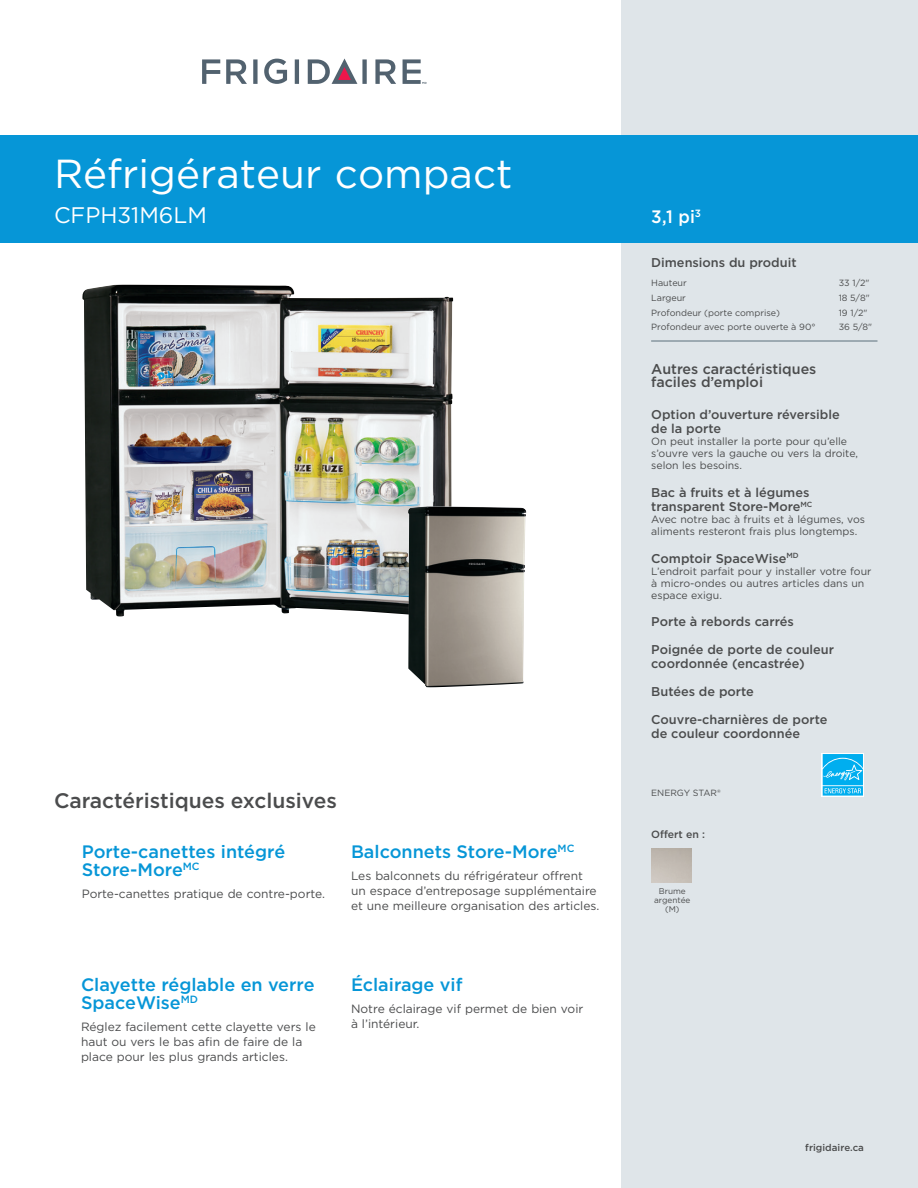
<style>
.page{position:relative;width:918px;height:1188px;background:#fff}
.page>*{position:absolute;margin:0;border:0;box-sizing:border-box;transform-origin:0 0}
.t1{font:40.5px "Gotham";color:#fff}
.t2{font:22.5px "Gotham";color:#fff}
.t3{font:500 21px "Gotham";color:#4b4c4d}
.t4{font:500 18px/18px "Gotham";color:#0696d7}
.t5{font:500 18px "Gotham";color:#fff;scale:.95 1}
.t6{font:500 14.25px/13.5px "Gotham";color:#4b4c4d}
.t7{font:500 12.75px/27.8px "Gotham";color:#4b4c4d}
.t8{font:12px/15px "Gotham";color:#4b4c4d}
.t9{font:10.5px/12px "Gotham";color:#4b4c4d}
.t10{font:500 10.5px "Gotham";color:#4b4c4d}
.t11{font:500 10.5px "Gotham";color:#fff;scale:.95 1}
.t12{font:500 9.75px "Gotham";letter-spacing:.005em;color:#4b4c4d}
.t13{font:9px "Gotham";color:#4b4c4d}
.t14{font:8.25px/9px "Gotham";color:#4b4c4d;text-align:center}
</style>
<div class="page">
<div style="left:621px;top:0;width:297px;height:1188px;background:#dfe5e9"></div>
<div style="left:0;top:135px;width:918px;height:108px;background:#0696d7"></div>
<svg style="left:264px;top:59px;width:23px;height:25px"></svg>
<svg style="left:202px;top:59px;width:18px;height:25px"></svg>
<svg style="left:226px;top:59px;width:21px;height:25px"></svg>
<svg style="left:253px;top:59px;width:5px;height:25px"></svg>
<svg style="left:295px;top:59px;width:4px;height:25px"></svg>
<svg style="left:375px;top:59px;width:21px;height:25px"></svg>
<svg style="left:308px;top:59px;width:59px;height:25px"></svg>
<svg style="left:403px;top:59px;width:24px;height:25px"></svg>
<hr style="left:651px;top:341px;width:227px;height:1px;background:#5b6f7b">
<svg style="left:822px;top:753px;width:42px;height:43px"></svg>
<svg style="left:823px;top:754px;width:40px;height:42px;background:#2abbf1"></svg>
<img style="left:82px;top:285px;width:371px;height:332px">
<img style="left:408px;top:506px;width:118px;height:181px">
<h1 class="t1" style="left:54px;top:147px;width:460px">Réfrigérateur compact</h1>
<h2 class="t2" style="left:54px;top:201px;width:154px">CFPH31M6LM</h2>
<p class="t11" style="left:695px;top:206px;width:8px">3</p>
<h3 class="t5" style="left:651px;top:205px;width:47px">3,1 pi</h3>
<p class="t7" style="left:651px;top:249px;width:147px">Dimensions du produit</p>
<p class="t13" style="left:651px;top:277px;width:37px">Hauteur</p>
<p class="t13" style="left:839px;top:277px;width:32px">33 1/2"</p>
<p class="t13" style="left:651px;top:292px;width:36px">Largeur</p>
<p class="t13" style="left:839px;top:292px;width:32px">18 5/8"</p>
<p class="t13" style="left:651px;top:307px;width:130px">Profondeur (porte comprise)</p>
<p class="t13" style="left:839px;top:307px;width:30px">19 1/2"</p>
<p class="t13" style="left:651px;top:321px;width:166px">Profondeur avec porte ouverte à 90°</p>
<p class="t13" style="left:839px;top:321px;width:35px">36 5/8"</p>
<p class="t6" style="left:651px;top:362px;width:167px">Autres caractéristiques faciles d’emploi</p>
<h3 class="t3" style="left:54px;top:787px;width:285px">Caractéristiques exclusives</h3>
<h3 class="t4" style="left:82px;top:843px;width:205px">Porte-canettes intégré<br>Store-More<sup>MC</sup></h3>
<p class="t8" style="left:82px;top:886px;width:245px">Porte-canettes pratique de contre-porte.</p>
<h3 class="t4" style="left:351px;top:843px;width:225px">Balconnets Store-More<sup>MC</sup></h3>
<p class="t8" style="left:351px;top:868px;width:250px">Les balconnets du réfrigérateur offrent un espace d’entreposage supplémentaire et une meilleure organisation des articles.</p>
<h3 class="t4" style="left:81px;top:976px;width:235px">Clayette réglable en verre<br>SpaceWise<sup>MD</sup></h3>
<p class="t8" style="left:81px;top:1019px;width:236px">Réglez facilement cette clayette vers le haut ou vers le bas afin de faire de la place pour les plus grands articles.</p>
<h3 class="t4" style="left:351px;top:976px;width:113px">Éclairage vif</h3>
<p class="t8" style="left:351px;top:1001px;width:234px">Notre éclairage vif permet de bien voir à l’intérieur.</p>
<p class="t7" style="left:651px;top:407px;width:190px;line-height:14.2px">Option d’ouverture réversible de la porte</p>
<p class="t9" style="left:651px;top:435px;width:208px">On peut installer la porte pour qu’elle s’ouvre vers la gauche ou vers la droite, selon les besoins.</p>
<p class="t7" style="left:651px;top:485px;width:163px;line-height:14.2px">Bac à fruits et à légumes transparent Store-More<sup>MC</sup></p>
<p class="t9" style="left:651px;top:513px;width:215px">Avec notre bac à fruits et à légumes, vos aliments resteront frais plus longtemps.</p>
<p class="t7" style="left:651px;top:544px;width:149px">Comptoir SpaceWise<sup>MD</sup></p>
<p class="t9" style="left:651px;top:565px;width:222px">L’endroit parfait pour y installer votre four à micro-ondes ou autres articles dans un espace exigu.</p>
<p class="t7" style="left:651px;top:608px;width:184px">Porte à rebords carrés<br>Poignée de porte de couleur</p>
<p class="t7" style="left:651px;top:650px;width:178px">coordonnée (encastrée)<br>Butées de porte<br>Couvre-charnières de porte</p>
<p class="t7" style="left:651px;top:720px;width:150px">de couleur coordonnée</p>
<p class="t13" style="left:651px;top:788px;width:71px">ENERGY STAR®</p>
<p class="t10" style="left:651px;top:827px;width:55px">Offert en :</p>
<p class="t14" style="left:654px;top:886px;width:38px">Brume argentée (M)</p>
<p class="t12" style="left:805px;top:1141px;width:60px">frigidaire.ca</p>
</div>
